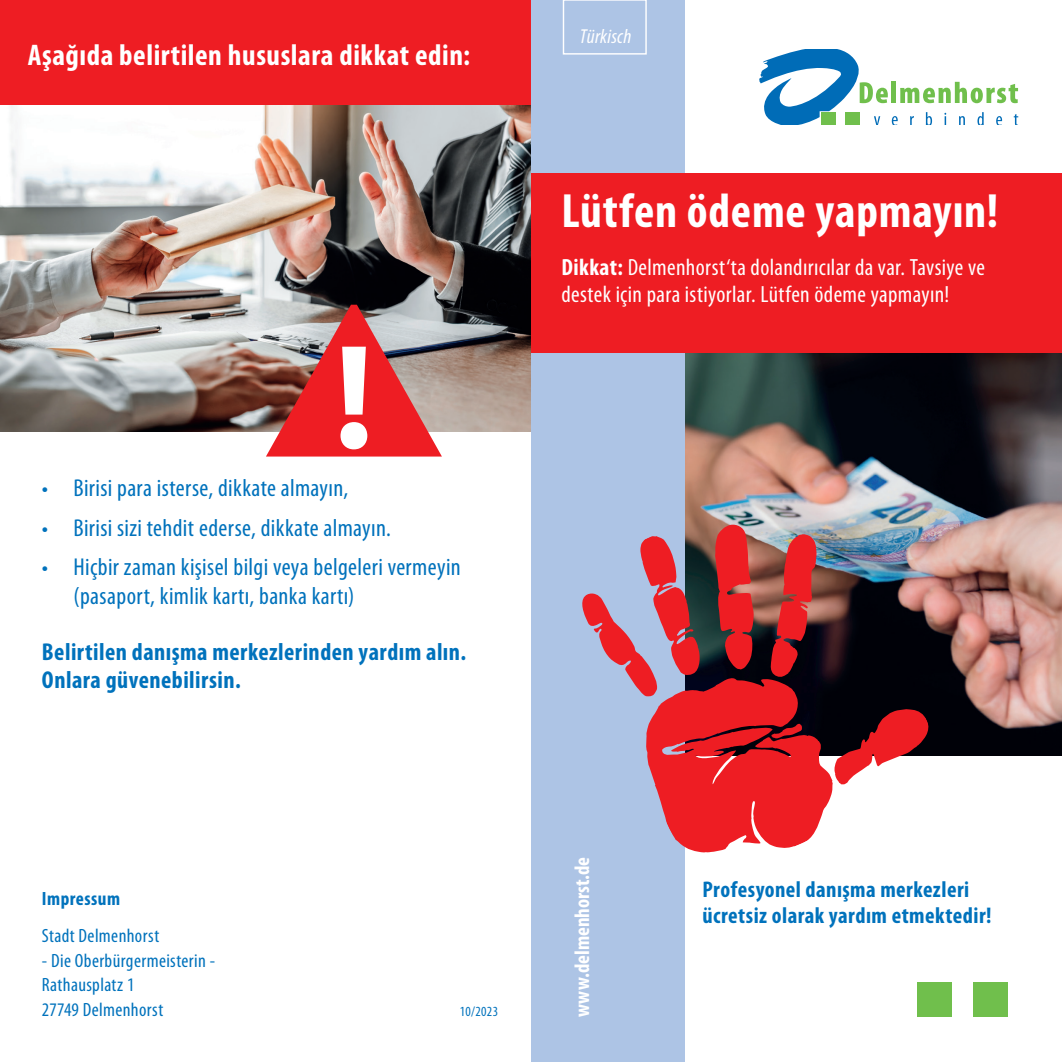
<style>
.page{position:relative;width:1062px;height:1062px;background:#fff}
.page>*{position:absolute;margin:0;border:0;box-sizing:border-box;transform-origin:0 0}
.t1{font:700 condensed 48.3px "Myriad Pro";letter-spacing:.015em;color:#fff}
.t2{font:700 condensed 29.93px "Myriad Pro";letter-spacing:.02em;color:#fff}
.t3{font:condensed 24.5px/28.2px "Myriad Pro";letter-spacing:.015em;color:#0072bc}
.t4{font:700 condensed 24.5px/28.2px "Myriad Pro";letter-spacing:.02em;color:#0072bc}
.t5{font:condensed 23.45px/27.1px "Myriad Pro";letter-spacing:.015em;color:#fff}
.t6{font:700 condensed 22.75px/26.1px "Myriad Pro";letter-spacing:.02em;color:#0072bc}
.t7{font:700 condensed 21px "Myriad Pro";color:#fff}
.t8{font:italic condensed 20.3px "Myriad Pro";letter-spacing:.01em;color:#fff}
.t9{font:condensed 19.25px/24.5px "Myriad Pro";letter-spacing:.02em;color:#0072bc}
.t10{font:700 condensed 19.25px "Myriad Pro";letter-spacing:.025em;color:#0072bc}
.t11{font:condensed 14px "Myriad Pro";letter-spacing:.02em;color:#0072bc}
.s1{font-weight:700}
</style>
<div class="page">
<img style="left:0;top:104px;width:531px;height:328px">
<img style="left:684px;top:352px;width:378px;height:403px">
<div style="left:531px;top:0;width:153px;height:1062px;background:#adc4e5"></div>
<svg style="left:582px;top:523px;width:347px;height:329px"></svg>
<svg style="left:759px;top:50px;width:259px;height:75px"></svg>
<div style="left:821px;top:112px;width:14px;height:13px;background:#70bf4c"></div>
<div style="left:917px;top:982px;width:35px;height:35px;background:#70bf4c"></div>
<div style="left:973px;top:982px;width:35px;height:35px;background:#70bf4c"></div>
<div style="left:531px;top:173px;width:531px;height:179px;background:#ee1d23"></div>
<svg style="left:266px;top:305px;width:176px;height:151px;background:#cc6c6d"></svg>
<div style="left:0;top:0;width:531px;height:104px;background:#ee1d23"></div>
<div style="left:563px;top:0;width:84px;height:55px;border:1px solid #fff"></div>
<p class="t2" style="left:28px;top:36px;width:444px">Aşağıda belirtilen hususlara dikkat edin:</p>
<p class="t8" style="left:580px;top:24px;width:53px">Türkisch</p>
<h1 class="t1" style="left:561px;top:180px;width:438px">Lütfen ödeme yapmayın!</h1>
<p class="t5" style="left:561px;top:253px;width:425px"><span class="s1">Dikkat:</span> Delmenhorst‘ta dolandırıcılar da var. Tavsiye ve destek için para istiyorlar. Lütfen ödeme yapmayın!</p>
<p class="t3" style="left:42px;top:473px;width:308px">• Birisi para isterse, dikkate almayın,</p>
<p class="t3" style="left:42px;top:513px;width:350px">• Birisi sizi tehdit ederse, dikkate almayın.</p>
<p class="t3" style="left:73px;top:553px;width:389px;text-indent:-32px">• Hiçbir zaman kişisel bilgi veya belgeleri vermeyin (pasaport, kimlik kartı, banka kartı)</p>
<p class="t4" style="left:42px;top:637px;width:425px">Belirtilen danışma merkezlerinden yardım alın.<br>Onlara güvenebilirsin.</p>
<p class="t10" style="left:42px;top:886px;width:80px">Impressum</p>
<p class="t9" style="left:42px;top:923px;width:119px">Stadt Delmenhorst</p>
<p class="t9" style="left:42px;top:947px;width:175px">- Die Oberbürgermeisterin -<br>Rathausplatz 1<br>27749 Delmenhorst</p>
<p class="t11" style="left:460px;top:1002px;width:40px">10/2023</p>
<p class="t7" style="left:569px;top:1017px;width:162px;rotate:-90deg">www.delmenhorst.de</p>
<p class="t6" style="left:702px;top:876px;width:291px">Profesyonel danışma merkezleri ücretsiz olarak yardım etmektedir!</p>
</div>
